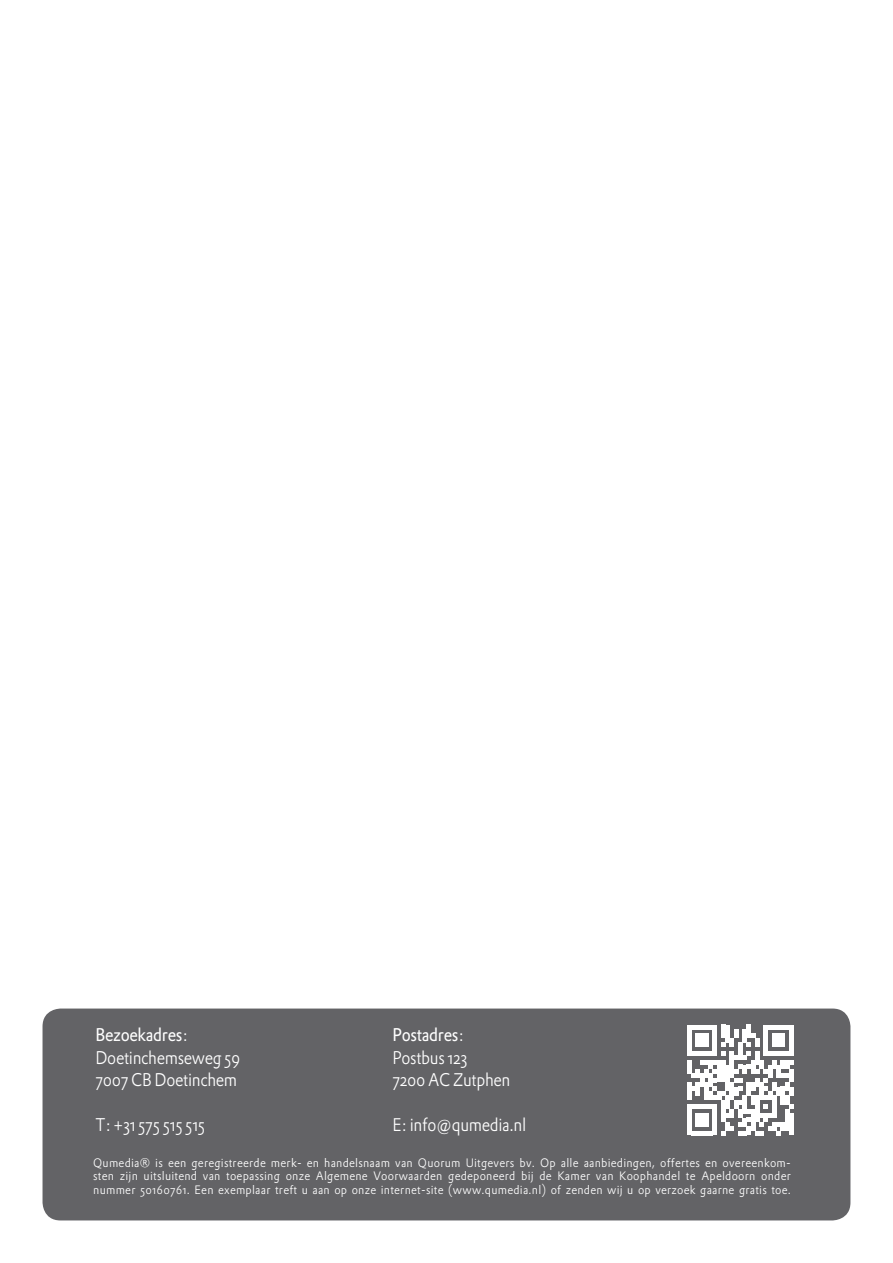
<style>
.page{position:relative;width:893px;height:1263px;background:#fff}
.page>*{position:absolute;margin:0;border:0;box-sizing:border-box;transform-origin:0 0}
.t1{font:18px "DTL Prokyon ST Light";letter-spacing:-.02em;color:#fff;scale:.89 1}
.t2{font:18px "DTL Prokyon ST";letter-spacing:-.02em;color:#fff;scale:.89 1}
.t3{font:12px/13.5px "DTL Prokyon ST Light";letter-spacing:.02em;color:#fff;text-align:justify;scale:.94 1}
.s1{font-family:"DTL Prokyon ST Light"}
</style>
<div class="page">
<div style="left:43px;top:1008px;width:807px;height:212px;background:#636366;border-radius:18px"></div>
<svg style="left:687px;top:1025px;width:106px;height:110px"></svg>
<h1 class="t2" style="left:95px;top:1023px;width:106px">Bezoekadres<span class="s1">:</span></h1>
<h1 class="t2" style="left:392px;top:1023px;width:82px">Postadres<span class="s1">:</span></h1>
<h1 class="t1" style="left:95px;top:1045px;width:165px">Doetinchemseweg 59</h1>
<h1 class="t1" style="left:392px;top:1045px;width:86px">Postbus 123</h1>
<h1 class="t1" style="left:95px;top:1068px;width:161px">7007 CB Doetinchem</h1>
<h1 class="t1" style="left:392px;top:1068px;width:134px">7200 AC Zutphen</h1>
<h1 class="t1" style="left:95px;top:1113px;width:125px">T: +31 575 515 515</h1>
<h1 class="t1" style="left:392px;top:1113px;width:152px">E: info@qumedia.nl</h1>
<p class="t3" style="left:93px;top:1155px;width:744px">Qumedia® is een geregistreerde merk- en handelsnaam van Quorum Uitgevers bv. Op alle aanbiedingen, offertes en overeenkom&shy;sten zijn uitsluitend van toepassing onze Algemene Voorwaarden gedeponeerd bij de Kamer van Koophandel te Apeldoorn onder nummer 50160761. Een exemplaar treft u aan op onze internet-site (www.qumedia.nl) of zenden wij u op verzoek gaarne gratis toe.</p>
</div>
